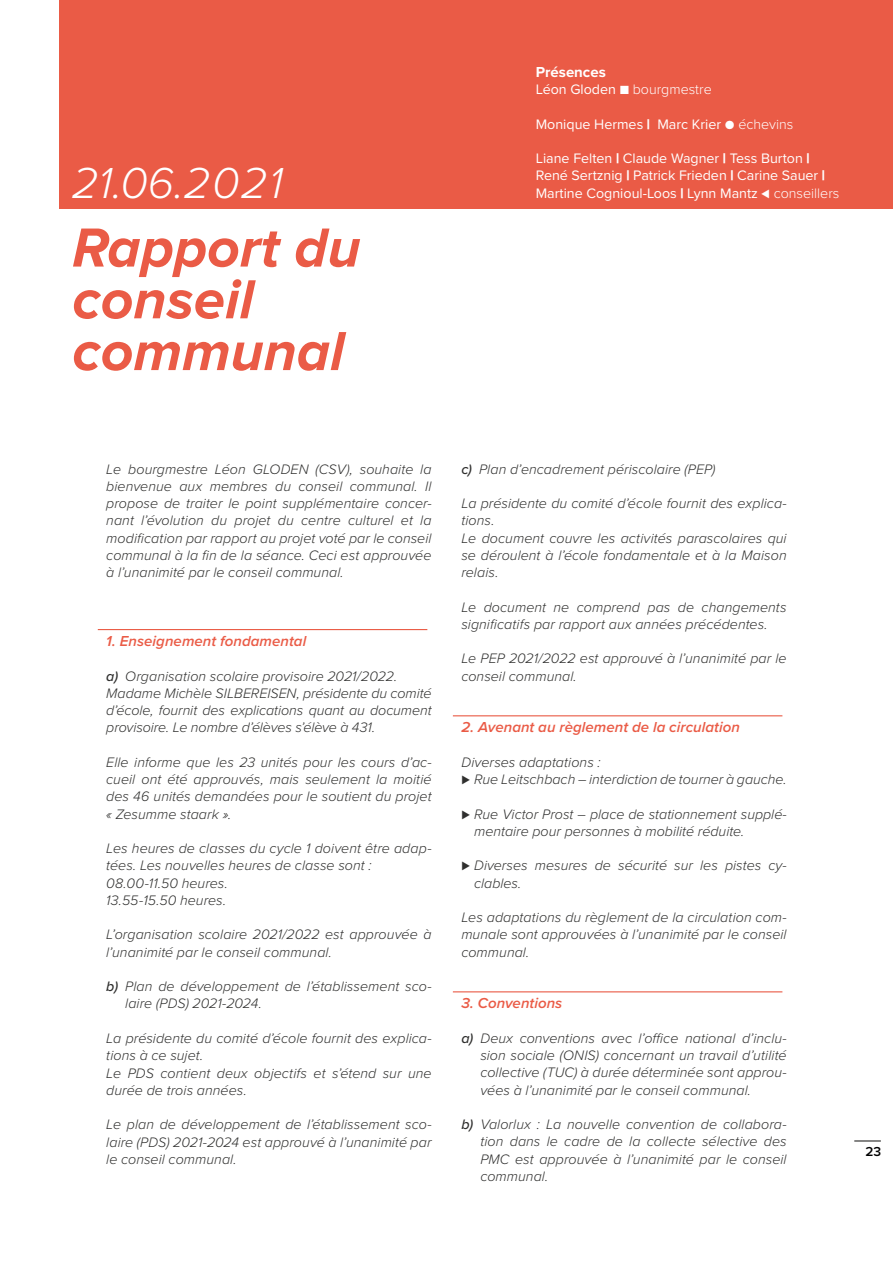
<style>
.page{position:relative;width:893px;height:1263px;background:#fff}
.page>*{position:absolute;margin:0;border:0;box-sizing:border-box;transform-origin:0 0}
.t1{font:italic 700 57px/51.8px "Proxima Nova";color:#ea5b46}
.t2{font:italic 300 45px "Proxima Nova";letter-spacing:.04em;color:#fff}
.t3{font:italic 600 15px "Proxima Nova";letter-spacing:.005em;color:#ea5b46}
.t4{font:700 15px "Proxima Nova";color:#fff}
.t5{font:italic 300 14.25px/17.2px "Proxima Nova";letter-spacing:.005em;color:#2f2f2e}
.t6{font:14.25px/17.2px "Proxima Nova";color:#fff}
.t7{font:600 13.5px "Proxima Nova";color:#000}
.s1{font-weight:300}
.s2{font-weight:900}
.s3{font-weight:500}
.s4{font-style:normal}
</style>
<div class="page">
<div style="left:60px;top:0;width:833px;height:208px;background:#ea5b46"></div>
<hr style="left:98px;top:629px;width:329px;height:1px;background:#ea5b46">
<hr style="left:453px;top:715px;width:329px;height:1px;background:#ea5b46">
<hr style="left:453px;top:991px;width:329px;height:1px;background:#ea5b46">
<svg style="left:854px;top:1140px;width:27px;height:1px"></svg>
<h2 class="t2" style="left:72px;top:149px;width:212px">21.06.2021</h2>
<h1 class="t1" style="left:72px;top:224px;width:290px">Rapport du conseil communal</h1>
<p class="t4" style="left:536px;top:61px;width:72px">Présences</p>
<p class="t6" style="left:536px;top:80px;width:178px">Léon Gloden ■ <span class="s1">bourgmestre</span></p>
<p class="t6" style="left:536px;top:115px;width:259px">Monique Hermes <span class="s2">|</span> Marc Krier ● <span class="s1">échevins</span></p>
<p class="t6" style="left:536px;top:149px;width:305px">Liane Felten <span class="s2">|</span> Claude Wagner <span class="s2">|</span> Tess Burton <span class="s2">|<br></span>René Sertznig <span class="s2">|</span> Patrick Frieden <span class="s2">|</span> Carine Sauer <span class="s2">|<br></span>Martine Cognioul-Loos <span class="s2">|</span> Lynn Mantz ⊳ <span class="s1">conseillers</span></p>
<p class="t5" style="left:106px;top:459px;width:327px;text-align:justify">Le bourgmestre Léon GLODEN (CSV), souhaite la bienvenue aux membres du conseil communal. Il propose de traiter le point supplémentaire concer&shy;nant l’évolution du projet du centre culturel et la modification par rapport au projet voté par le conseil communal à la fin de la séance. Ceci est approuvée à l’unanimité par le conseil communal.</p>
<p class="t3" style="left:106px;top:630px;width:201px">1. Enseignement fondamental</p>
<p class="t5" style="left:106px;top:666px;width:327px"><span class="s3">a)</span> Organisation scolaire provisoire 2021/2022.<br>Madame Michèle SILBEREISEN, présidente du comité d’école, fournit des explications quant au document provisoire. Le nombre d’élèves s’élève à 431.</p>
<p class="t5" style="left:106px;top:753px;width:327px;text-align:justify">Elle informe que les 23 unités pour les cours d’ac&shy;cueil ont été approuvés, mais seulement la moitié des 46 unités demandées pour le soutient du projet « Zesumme staark ».</p>
<p class="t5" style="left:106px;top:839px;width:327px">Les heures de classes du cycle 1 doivent être adap&shy;tées. Les nouvelles heures de classe sont :<br>08.00-11.50 heures.<br>13.55-15.50 heures.</p>
<p class="t5" style="left:106px;top:925px;width:327px">L’organisation scolaire 2021/2022 est approuvée à l’unanimité par le conseil communal.</p>
<p class="t5" style="left:125px;top:977px;width:308px;text-indent:-19px"><span class="s3">b)</span> Plan de développement de l’établissement sco&shy;laire (PDS) 2021-2024.</p>
<p class="t5" style="left:106px;top:1029px;width:327px">La présidente du comité d’école fournit des explica&shy;tions à ce sujet.<br>Le PDS contient deux objectifs et s’étend sur une durée de trois années.</p>
<p class="t5" style="left:106px;top:1115px;width:327px;text-align:justify">Le plan de développement de l’établissement sco&shy;laire (PDS) 2021-2024 est approuvé à l’unanimité par le conseil communal.</p>
<p class="t5" style="left:461px;top:459px;width:256px"><span class="s3">c)</span> Plan d’encadrement périscolaire (PEP)</p>
<p class="t5" style="left:461px;top:494px;width:327px">La présidente du comité d’école fournit des explica&shy;tions.<br>Le document couvre les activités parascolaires qui se déroulent à l’école fondamentale et à la Maison relais.</p>
<p class="t5" style="left:461px;top:597px;width:327px">Le document ne comprend pas de changements significatifs par rapport aux années précédentes.</p>
<p class="t5" style="left:461px;top:649px;width:327px">Le PEP 2021/2022 est approuvé à l’unanimité par le conseil communal.</p>
<p class="t3" style="left:461px;top:716px;width:280px">2. Avenant au règlement de la circulation</p>
<p class="t5" style="left:461px;top:753px;width:327px">Diverses adaptations :<br><span class="s4">⊲</span> Rue Leitschbach – interdiction de tourner à gauche.</p>
<p class="t5" style="left:474px;top:804px;width:314px;text-indent:-13px"><span class="s4">⊲</span> Rue Victor Prost – place de stationnement supplé&shy;mentaire pour personnes à mobilité réduite.</p>
<p class="t5" style="left:474px;top:856px;width:314px;text-indent:-13px"><span class="s4">⊲</span> Diverses mesures de sécurité sur les pistes cy&shy;clables.</p>
<p class="t5" style="left:461px;top:908px;width:327px;text-align:justify">Les adaptations du règlement de la circulation com&shy;munale sont approuvées à l’unanimité par le conseil communal.</p>
<p class="t3" style="left:461px;top:992px;width:103px">3. Conventions</p>
<p class="t5" style="left:480px;top:1029px;width:308px;text-align:justify;text-indent:-19px"><span class="s3">a)</span> Deux conventions avec l’office national d’inclu&shy;sion sociale (ONIS) concernant un travail d’utilité collective (TUC) à durée déterminée sont approu&shy;vées à l’unanimité par le conseil communal.</p>
<p class="t5" style="left:480px;top:1115px;width:308px;text-align:justify;text-indent:-19px"><span class="s3">b)</span> Valorlux : La nouvelle convention de collabora&shy;tion dans le cadre de la collecte sélective des PMC est approuvée à l’unanimité par le conseil communal.</p>
<p class="t7" style="left:865px;top:1141px;width:17px">23</p>
</div>
